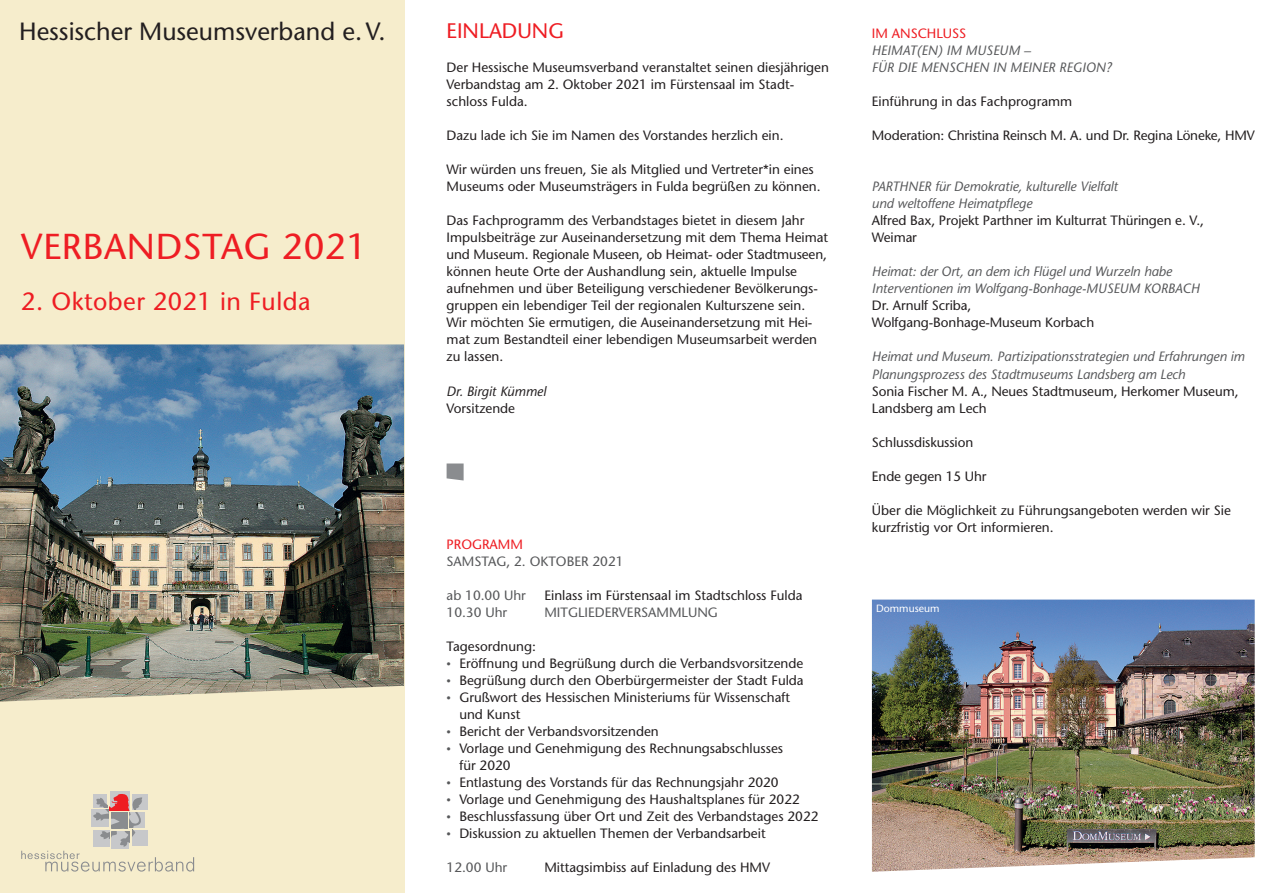
<style>
.page{position:relative;width:1276px;height:893px;background:#fff}
.page>*{position:absolute;margin:0;border:0;box-sizing:border-box;transform-origin:0 0}
.t1{font:500 36px "Stone Sans Std";letter-spacing:.02em;color:#ee1d23}
.t2{font:500 24.9px "Stone Sans Std";color:#231f20}
.t3{font:500 24.9px "Stone Sans Std";letter-spacing:.02em;color:#ee1d23}
.t4{font:500 21px "Stone Sans Std";color:#ee1d23}
.t5{font:500 13.5px/17px "Stone Sans Std";color:#231f20}
.t6{font:italic 500 13.5px/17px "Stone Sans Std";letter-spacing:-.005em;color:#57585a}
.t7{font:500 13.5px "Stone Sans Std";color:#57585a}
.t8{font:500 13.5px "Stone Sans Std";color:#ee1d23}
.t9{font:italic 500 13.5px "Stone Sans Std";color:#231f20}
.t10{font:500 10.5px "Stone Sans Std";color:#fff}
.s1{font-size:9px;color:#57585a}
</style>
<div class="page">
<div style="left:0;top:0;width:404px;height:893px;background:#f6edcc"></div>
<svg style="left:446px;top:463px;width:17px;height:17px"></svg>
<img style="left:872px;top:600px;width:382px;height:272px">
<div style="left:110px;top:791px;width:19px;height:20px;background:#c7c8ca"></div>
<svg style="left:21px;top:794px;width:173px;height:78px"></svg>
<img style="left:0;top:344px;width:404px;height:358px">
<h2 class="t2" style="left:19px;top:16px;width:368px">Hessischer Museumsverband e. V.</h2>
<h1 class="t1" style="left:21px;top:225px;width:347px">VERBANDSTAG 2021</h1>
<h2 class="t3" style="left:21px;top:287px;width:291px">2. Oktober 2021 in Fulda</h2>
<h3 class="t4" style="left:446px;top:18px;width:119px">EINLADUNG</h3>
<p class="t5" style="left:446px;top:59px;width:384px">Der Hessische Museumsverband veranstaltet seinen diesjährigen<br>Verbandstag am 2. Oktober 2021 im Fürstensaal im Stadt&shy;schloss Fulda.</p>
<p class="t5" style="left:446px;top:127px;width:338px">Dazu lade ich Sie im Namen des Vorstandes herzlich ein.</p>
<p class="t5" style="left:446px;top:161px;width:376px">Wir würden uns freuen, Sie als Mitglied und Vertreter*in eines<br>Museums oder Museumsträgers in Fulda begrüßen zu können.</p>
<p class="t5" style="left:446px;top:212px;width:383px">Das Fachprogramm des Verbandstages bietet in diesem Jahr Impulsbeiträge zur Auseinandersetzung mit dem Thema Heimat und Museum. Regionale Museen, ob Heimat- oder Stadtmuseen, können heute Orte der Aushandlung sein, aktuelle Impulse aufnehmen und über Beteiligung verschiedener Bevölkerungs&shy;gruppen ein lebendiger Teil der regionalen Kulturszene sein.<br>Wir möchten Sie ermutigen, die Auseinandersetzung mit Hei&shy;mat zum Bestandteil einer lebendigen Museumsarbeit werden zu lassen.</p>
<p class="t9" style="left:446px;top:383px;width:101px">Dr. Birgit Kümmel</p>
<p class="t5" style="left:446px;top:399px;width:70px">Vorsitzende</p>
<p class="t8" style="left:446px;top:536px;width:78px">PROGRAMM</p>
<p class="t7" style="left:446px;top:553px;width:178px">SAMSTAG, 2. OKTOBER 2021</p>
<p class="t7" style="left:446px;top:587px;width:81px">ab 10.00 Uhr</p>
<p class="t5" style="left:544px;top:586px;width:260px">Einlass im Fürstensaal im Stadtschloss Fulda</p>
<p class="t7" style="left:446px;top:604px;width:62px">10.30 Uhr</p>
<p class="t7" style="left:544px;top:604px;width:175px">MITGLIEDERVERSAMMLUNG</p>
<p class="t5" style="left:446px;top:637px;width:91px">Tagesordnung:</p>
<p class="t5" style="left:446px;top:654px;width:358px"><span class="s1">•</span> Eröffnung und Begrüßung durch die Verbandsvorsitzende</p>
<p class="t5" style="left:446px;top:671px;width:359px"><span class="s1">•</span> Begrüßung durch den Oberbürgermeister der Stadt Fulda</p>
<p class="t5" style="left:459px;top:688px;width:332px;text-indent:-13px"><span class="s1">•</span> Grußwort des Hessischen Ministeriums für Wissenschaft und Kunst</p>
<p class="t5" style="left:446px;top:722px;width:214px"><span class="s1">•</span> Bericht der Verbandsvorsitzenden</p>
<p class="t5" style="left:459px;top:739px;width:325px;text-indent:-13px"><span class="s1">•</span> Vorlage und Genehmigung des Rechnungsabschlusses für 2020</p>
<p class="t5" style="left:446px;top:773px;width:333px"><span class="s1">•</span> Entlastung des Vorstands für das Rechnungsjahr 2020</p>
<p class="t5" style="left:446px;top:790px;width:355px"><span class="s1">•</span> Vorlage und Genehmigung des Haushaltsplanes für 2022</p>
<p class="t5" style="left:446px;top:807px;width:373px"><span class="s1">•</span> Beschlussfassung über Ort und Zeit des Verbandstages 2022</p>
<p class="t5" style="left:446px;top:824px;width:320px"><span class="s1">•</span> Diskussion zu aktuellen Themen der Verbandsarbeit</p>
<p class="t7" style="left:446px;top:859px;width:62px">12.00 Uhr</p>
<p class="t5" style="left:544px;top:859px;width:227px">Mittagsimbiss auf Einladung des HMV</p>
<p class="t8" style="left:872px;top:26px;width:96px">IM ANSCHLUSS</p>
<p class="t6" style="left:872px;top:42px;width:242px">HEIMAT(EN) IM MUSEUM –<br>FÜR DIE MENSCHEN IN MEINER REGION?</p>
<p class="t5" style="left:872px;top:93px;width:202px">Einführung in das Fachprogramm</p>
<p class="t5" style="left:872px;top:127px;width:384px">Moderation: Christina Reinsch M. A. und Dr. Regina Löneke, HMV</p>
<p class="t6" style="left:872px;top:178px;width:247px">PARTHNER für Demokratie, kulturelle Vielfalt und weltoffene Heimatpflege</p>
<p class="t5" style="left:872px;top:212px;width:333px">Alfred Bax, Projekt Parthner im Kulturrat Thüringen e. V.,<br>Weimar</p>
<p class="t6" style="left:872px;top:263px;width:329px">Heimat: der Ort, an dem ich Flügel und Wurzeln habe<br>Interventionen im Wolfgang-Bonhage-MUSEUM KORBACH</p>
<p class="t5" style="left:872px;top:297px;width:224px">Dr. Arnulf Scriba,<br>Wolfgang-Bonhage-Museum Korbach</p>
<p class="t6" style="left:872px;top:348px;width:374px">Heimat und Museum. Partizipationsstrategien und Erfahrungen im<br>Planungsprozess des Stadtmuseums Landsberg am Lech</p>
<p class="t5" style="left:872px;top:382px;width:368px">Sonia Fischer M. A., Neues Stadtmuseum, Herkomer Museum,<br>Landsberg am Lech</p>
<p class="t5" style="left:872px;top:433px;width:103px">Schlussdiskussion</p>
<p class="t5" style="left:872px;top:467px;width:116px">Ende gegen 15 Uhr</p>
<p class="t5" style="left:872px;top:501px;width:360px">Über die Möglichkeit zu Führungsangeboten werden wir Sie kurzfristig vor Ort informieren.</p>
<p class="t10" style="left:876px;top:602px;width:65px">Dommuseum</p>
</div>
